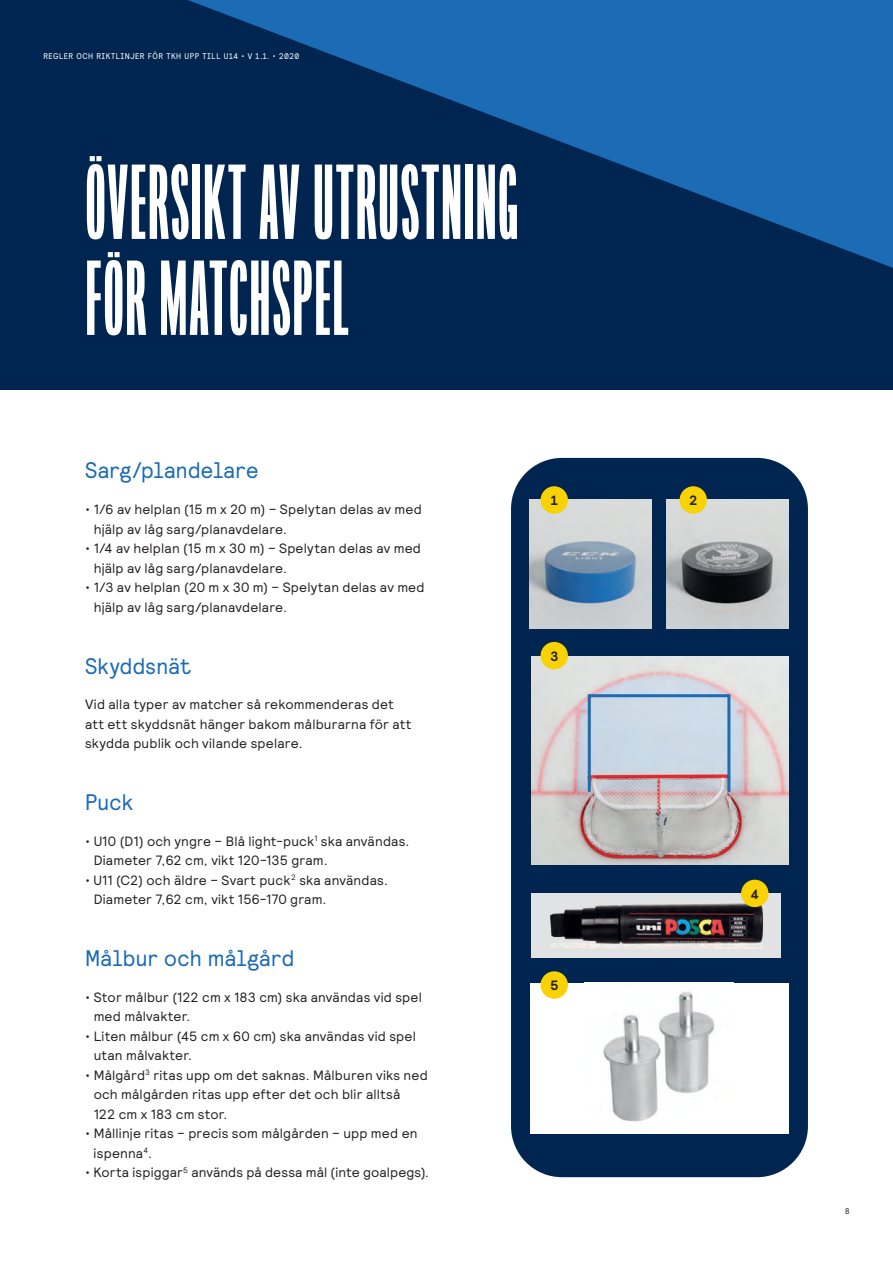
<style>
.page{position:relative;width:893px;height:1263px;background:#fff}
.page>*{position:absolute;margin:0;border:0;box-sizing:border-box;transform-origin:0 0}
.t1{font:900 105px/96px "Origin Super Condensed";letter-spacing:.015em;color:#fff}
.t2{font:22.5px "Relative Faux";letter-spacing:.015em;color:#1b6bb5}
.t3{font:13.5px/19.5px "Relative";letter-spacing:.015em;color:#231f20}
.t4{font:700 13.5px "Relative";color:#231f20}
.t5{font:8.25px "Relative Faux";letter-spacing:.065em;color:#fff}
.t6{font:8.25px "Relative Faux";color:#231f20}
</style>
<div class="page">
<div style="left:0;top:0;width:893px;height:390px;background:#002550"></div>
<svg style="left:188px;top:0;width:705px;height:268px"></svg>
<div style="left:511px;top:458px;width:297px;height:719px;background:#002550;border-radius:51px"></div>
<img style="left:667px;top:500px;width:121px;height:128px">
<img style="left:530px;top:500px;width:122px;height:128px">
<img style="left:531px;top:656px;width:257px;height:209px">
<img style="left:531px;top:893px;width:250px;height:65px">
<div style="left:541px;top:486px;width:27px;height:28px;background:#f8d202;border-radius:50%"></div>
<div style="left:680px;top:486px;width:27px;height:28px;background:#f8d202;border-radius:50%"></div>
<div style="left:541px;top:642px;width:27px;height:27px;background:#f8d202;border-radius:50%"></div>
<div style="left:530px;top:983px;width:258px;height:151px;background:#fff"></div>
<img style="left:603px;top:991px;width:112px;height:131px">
<div style="left:541px;top:971px;width:27px;height:28px;background:#f8d202;border-radius:50%"></div>
<div style="left:741px;top:880px;width:27px;height:27px;background:#f8d202;border-radius:50%"></div>
<div style="left:588px;top:694px;width:142px;height:98px;border:3px solid #1b6bb5"></div>
<p class="t5" style="left:43px;top:51px;width:258px">REGLER OCH RIKTLINJER FÖR TKH UPP TILL U14 • V 1.1. • 2020</p>
<h1 class="t1" style="left:85px;top:153px;width:434px">ÖVERSIKT AV UTRUSTNING<br>FÖR MATCHSPEL</h1>
<h2 class="t2" style="left:85px;top:456px;width:175px">Sarg/plandelare</h2>
<p class="t3" style="left:94px;top:499px;width:330px;text-indent:-9px">• 1/6 av helplan (15 m x 20 m) – Spelytan delas av med hjälp av låg sarg/planavdelare.</p>
<p class="t3" style="left:94px;top:538px;width:329px;text-indent:-9px">• 1/4 av helplan (15 m x 30 m) – Spelytan delas av med hjälp av låg sarg/planavdelare.</p>
<p class="t3" style="left:94px;top:577px;width:332px;text-indent:-9px">• 1/3 av helplan (20 m x 30 m) – Spelytan delas av med hjälp av låg sarg/planavdelare.</p>
<h2 class="t2" style="left:85px;top:651px;width:108px">Skyddsnät</h2>
<p class="t3" style="left:85px;top:694px;width:328px">Vid alla typer av matcher så rekommenderas det att ett skyddsnät hänger bakom målburarna för att skydda publik och vilande spelare.</p>
<h2 class="t2" style="left:85px;top:788px;width:50px">Puck</h2>
<p class="t3" style="left:94px;top:831px;width:317px;text-indent:-9px">• U10 (D1) och yngre – Blå light-puck<sup>1</sup> ska användas.<br>Diameter 7,62 cm, vikt 120-135 gram.</p>
<p class="t3" style="left:94px;top:870px;width:296px;text-indent:-9px">• U11 (C2) och äldre – Svart puck<sup>2</sup> ska användas.<br>Diameter 7,62 cm, vikt 156-170 gram.</p>
<h2 class="t2" style="left:85px;top:944px;width:211px">Målbur och målgård</h2>
<p class="t3" style="left:94px;top:987px;width:330px;text-indent:-9px">• Stor målbur (122 cm x 183 cm) ska användas vid spel med målvakter.</p>
<p class="t3" style="left:94px;top:1026px;width:324px;text-indent:-9px">• Liten målbur (45 cm x 60 cm) ska användas vid spel utan målvakter.</p>
<p class="t3" style="left:94px;top:1065px;width:336px;text-indent:-9px">• Målgård<sup>3</sup> ritas upp om det saknas. Målburen viks ned och målgården ritas upp efter det och blir alltså<br>122 cm x 183 cm stor.</p>
<p class="t3" style="left:94px;top:1123px;width:325px;text-indent:-9px">• Mållinje ritas – precis som målgården – upp med en ispenna<sup>4</sup>.</p>
<p class="t3" style="left:85px;top:1162px;width:346px">• Korta ispiggar<sup>5</sup> används på dessa mål (inte goalpegs).</p>
<p class="t4" style="left:550px;top:492px;width:10px">1</p>
<p class="t4" style="left:689px;top:492px;width:10px">2</p>
<p class="t4" style="left:550px;top:647px;width:10px">3</p>
<p class="t4" style="left:550px;top:977px;width:10px">5</p>
<p class="t4" style="left:751px;top:885px;width:10px">4</p>
<p class="t6" style="left:845px;top:1206px;width:6px">8</p>
</div>
